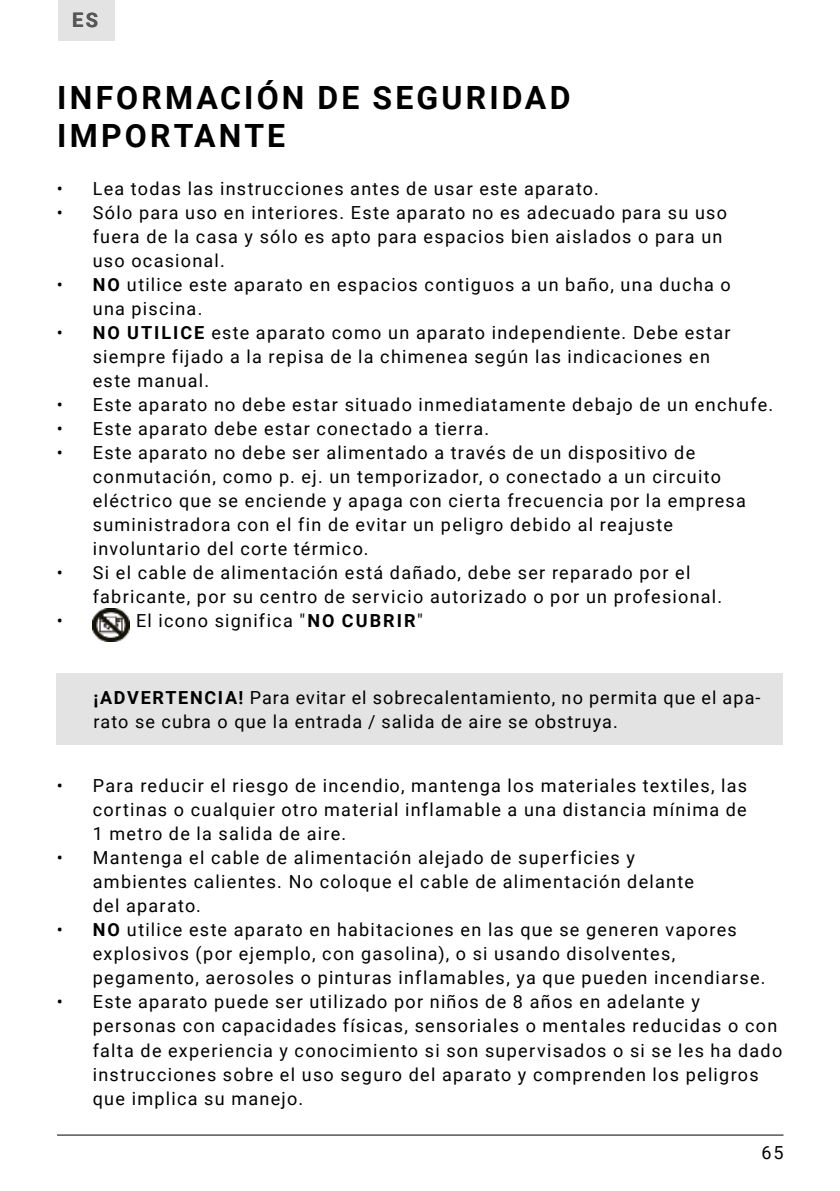
<style>
.page{position:relative;width:840px;height:1191px;background:#fff}
.page>*{position:absolute;margin:0;border:0;box-sizing:border-box;transform-origin:0 0}
.t1{font:700 32px/38px "Roboto";letter-spacing:.1em;color:#000}
.t2{font:700 20px "Roboto";color:#575756}
.t3{font:18px/24px "Roboto";letter-spacing:.07em;color:#000}
.s1{font-weight:700}
</style>
<div class="page">
<div style="left:58px;top:0;width:57px;height:41px;background:#e3e3e3"></div>
<hr style="left:57px;top:1134px;width:726px;height:1px;background:#000">
<img style="left:93px;top:608px;width:36px;height:34px">
<div style="left:57px;top:673px;width:725px;height:72px;background:#e3e3e3"></div>
<p class="t2" style="left:72px;top:6px;width:27px">ES</p>
<h1 class="t1" style="left:57px;top:77px;width:514px">INFORMACIÓN DE SEGURIDAD<br>IMPORTANTE</h1>
<p class="t3" style="left:57px;top:176px;width:543px">• Lea todas las instrucciones antes de usar este aparato.</p>
<p class="t3" style="left:93px;top:200px;width:635px;text-indent:-36px">• Sólo para uso en interiores. Este aparato no es adecuado para su uso fuera de la casa y sólo es apto para espacios bien aislados o para un uso ocasional.</p>
<p class="t3" style="left:93px;top:272px;width:639px;text-indent:-36px">• <span class="s1">NO</span> utilice este aparato en espacios contiguos a un baño, una ducha o una piscina.</p>
<p class="t3" style="left:93px;top:320px;width:639px;text-indent:-36px">• <span class="s1">NO UTILICE</span> este aparato como un aparato independiente. Debe estar siempre fijado a la repisa de la chimenea según las indicaciones en este manual.</p>
<p class="t3" style="left:57px;top:392px;width:717px">• Este aparato no debe estar situado inmediatamente debajo de un enchufe.</p>
<p class="t3" style="left:57px;top:416px;width:434px">• Este aparato debe estar conectado a tierra.</p>
<p class="t3" style="left:93px;top:440px;width:654px;text-indent:-36px">• Este aparato no debe ser alimentado a través de un dispositivo de conmutación, como p. ej. un temporizador, o conectado a un circuito eléctrico que se enciende y apaga con cierta frecuencia por la empresa suministradora con el fin de evitar un peligro debido al reajuste involuntario del corte térmico.</p>
<p class="t3" style="left:57px;top:560px;width:635px">• Si el cable de alimentación está dañado, debe ser reparado por el</p>
<p class="t3" style="left:93px;top:584px;width:630px">fabricante, por su centro de servicio autorizado o por un profesional.</p>
<p class="t3" style="left:57px;top:608px;width:8px">•</p>
<p class="t3" style="left:136px;top:608px;width:288px">El icono significa "<span class="s1">NO CUBRIR</span>"</p>
<p class="t3" style="left:94px;top:685px;width:668px"><span class="s1">¡ADVERTENCIA!</span> Para evitar el sobrecalentamiento, no permita que el apa&shy;rato se cubra o que la entrada / salida de aire se obstruya.</p>
<p class="t3" style="left:93px;top:773px;width:655px;text-align:justify;text-indent:-36px">• Para reducir el riesgo de incendio, mantenga los materiales textiles, las cortinas o cualquier otro material inflamable a una distancia mínima de 1 metro de la salida de aire.</p>
<p class="t3" style="left:93px;top:845px;width:602px;text-indent:-36px">• Mantenga el cable de alimentación alejado de superficies y ambientes calientes. No coloque el cable de alimentación delante del aparato.</p>
<p class="t3" style="left:93px;top:917px;width:674px;text-indent:-36px">• <span class="s1">NO</span> utilice este aparato en habitaciones en las que se generen vapores explosivos (por ejemplo, con gasolina), o si usando disolventes, pegamento, aerosoles o pinturas inflamables, ya que pueden incendiarse.</p>
<p class="t3" style="left:93px;top:989px;width:690px;text-indent:-36px">• Este aparato puede ser utilizado por niños de 8 años en adelante y personas con capacidades físicas, sensoriales o mentales reducidas o con falta de experiencia y conocimiento si son supervisados o si se les ha dado instrucciones sobre el uso seguro del aparato y comprenden los peligros que implica su manejo.</p>
<p class="t3" style="left:761px;top:1140px;width:24px">65</p>
</div>
